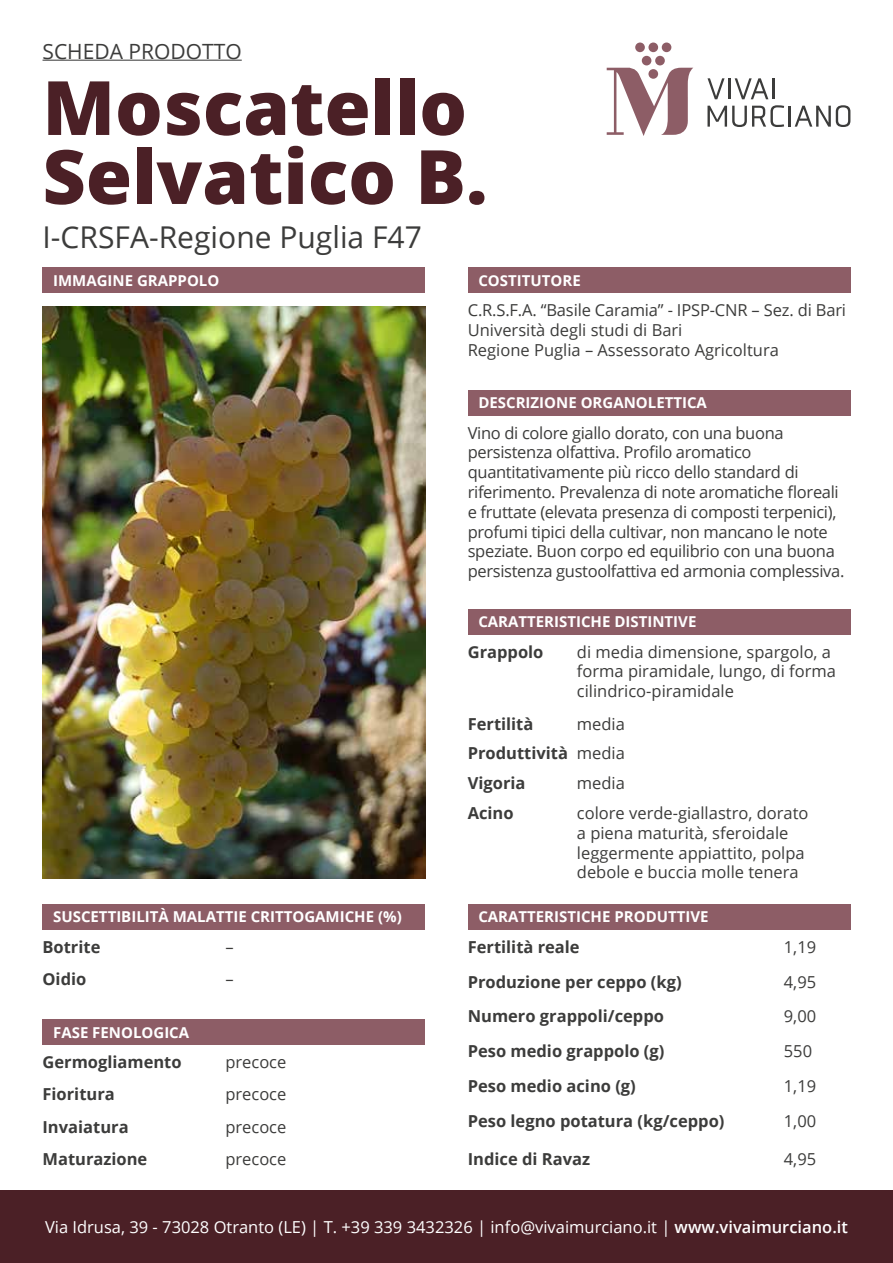
<style>
.page{position:relative;width:893px;height:1263px;background:#fff}
.page>*{position:absolute;margin:0;border:0;box-sizing:border-box;transform-origin:0 0}
.t1{font:800 75px/69px "Open Sans";color:#4b2026}
.t2{font:30px "Open Sans";color:#3c3c3b}
.t3{font:21px "Open Sans";color:#3c3c3b}
.t4{font:16.5px/19.8px "Open Sans";letter-spacing:-.02em;color:#3c3c3b}
.t5{font:16.5px/19.8px "Open Sans";color:#3c3c3b}
.t6{font:700 16.5px/29.7px "Open Sans";color:#3c3c3b;text-align:justify}
.t7{font:16.5px "Open Sans";color:#fff}
.t8{font:700 15px "Open Sans";color:#fff}
.s1{font-weight:400}
.s2{font-weight:600}
</style>
<div class="page">
<div style="left:0;top:1191px;width:893px;height:72px;background:#4b2026"></div>
<svg style="left:607px;top:67px;width:86px;height:69px"></svg>
<div style="left:648px;top:69px;width:10px;height:10px;background:#8d5d66;border-radius:50%"></div>
<div style="left:655px;top:56px;width:10px;height:9px;background:#8d5d66;border-radius:50%"></div>
<div style="left:642px;top:56px;width:9px;height:9px;background:#8d5d66;border-radius:50%"></div>
<div style="left:648px;top:43px;width:10px;height:9px;background:#8d5d66;border-radius:50%"></div>
<div style="left:662px;top:43px;width:9px;height:9px;background:#8d5d66;border-radius:50%"></div>
<div style="left:635px;top:43px;width:10px;height:9px;background:#8d5d66;border-radius:50%"></div>
<svg style="left:707px;top:105px;width:77px;height:22px"></svg>
<hr style="left:788px;top:106px;width:3px;height:21px;background:#3c3c3b">
<svg style="left:795px;top:105px;width:55px;height:22px"></svg>
<svg style="left:707px;top:78px;width:18px;height:21px"></svg>
<hr style="left:728px;top:78px;width:3px;height:21px;background:#3c3c3b">
<svg style="left:735px;top:78px;width:33px;height:21px"></svg>
<hr style="left:772px;top:78px;width:3px;height:21px;background:#3c3c3b">
<hr style="left:43px;top:60px;width:199px;height:1px;background:#3c3c3b">
<div style="left:468px;top:267px;width:382px;height:26px;background:#8d5d66"></div>
<div style="left:468px;top:390px;width:382px;height:25px;background:#8d5d66"></div>
<div style="left:468px;top:904px;width:382px;height:25px;background:#8d5d66"></div>
<div style="left:468px;top:609px;width:382px;height:25px;background:#8d5d66"></div>
<div style="left:43px;top:267px;width:382px;height:26px;background:#8d5d66"></div>
<img style="left:43px;top:307px;width:382px;height:571px">
<div style="left:43px;top:1019px;width:382px;height:26px;background:#8d5d66"></div>
<div style="left:43px;top:904px;width:382px;height:25px;background:#8d5d66"></div>
<p class="t3" style="left:43px;top:37px;width:201px">SCHEDA PRODOTTO</p>
<h1 class="t1" style="left:43px;top:69px;width:447px">Moscatello<br>Selvatico B.</h1>
<h2 class="t2" style="left:43px;top:216px;width:381px">I-CRSFA-Regione Puglia F47</h2>
<p class="t8" style="left:53px;top:270px;width:168px">IMMAGINE GRAPPOLO</p>
<p class="t8" style="left:53px;top:906px;width:350px">SUSCETTIBILITÀ MALATTIE CRITTOGAMICHE (%)</p>
<p class="t6" style="left:43px;top:931px;width:59px">Botrite</p>
<p class="t4" style="left:225px;top:936px;width:10px">–</p>
<p class="t6" style="left:43px;top:964px;width:45px">Oidio</p>
<p class="t4" style="left:225px;top:969px;width:10px">–</p>
<p class="t8" style="left:53px;top:1022px;width:138px">FASE FENOLOGICA</p>
<p class="t6" style="left:43px;top:1047px;width:141px">Germogliamento</p>
<p class="t5" style="left:225px;top:1052px;width:63px">precoce</p>
<p class="t6" style="left:43px;top:1079px;width:74px">Fioritura</p>
<p class="t5" style="left:225px;top:1084px;width:63px">precoce</p>
<p class="t6" style="left:43px;top:1111px;width:88px">Invaiatura</p>
<p class="t5" style="left:225px;top:1116px;width:63px">precoce</p>
<p class="t6" style="left:43px;top:1144px;width:106px">Maturazione</p>
<p class="t5" style="left:225px;top:1149px;width:63px">precoce</p>
<p class="t8" style="left:478px;top:270px;width:104px">COSTITUTORE</p>
<p class="t5" style="left:468px;top:300px;width:380px">C.R.S.F.A. “Basile Caramia” - IPSP-CNR – Sez. di Bari<br>Università degli studi di Bari<br>Regione Puglia – Assessorato Agricoltura</p>
<p class="t8" style="left:478px;top:392px;width:230px">DESCRIZIONE ORGANOLETTICA</p>
<p class="t4" style="left:468px;top:422px;width:378px">Vino di colore giallo dorato, con una buona persistenza olfattiva. Profilo aromatico quantitativamente più ricco dello standard di riferimento. Prevalenza di note aromatiche floreali e fruttate (elevata presenza di composti terpenici), profumi tipici della cultivar, non mancano le note speziate. Buon corpo ed equilibrio con una buona persistenza gustoolfattiva ed armonia complessiva.</p>
<p class="t8" style="left:478px;top:611px;width:220px">CARATTERISTICHE DISTINTIVE</p>
<p class="t6" style="left:468px;top:636px;width:77px">Grappolo</p>
<p class="t5" style="left:577px;top:641px;width:261px">di media dimensione, spargolo, a forma piramidale, lungo, di forma cilindrico-piramidale</p>
<p class="t6" style="left:468px;top:708px;width:67px">Fertilità</p>
<p class="t6" style="left:468px;top:708px;width:159px;text-indent:109px"><span class="s1">media </span>Produttività <span class="s1">media </span>Vigoria</p>
<p class="t4" style="left:577px;top:773px;width:50px">media</p>
<p class="t6" style="left:468px;top:798px;width:47px">Acino</p>
<p class="t5" style="left:577px;top:802px;width:233px">colore verde-giallastro, dorato a piena maturità, sferoidale leggermente appiattito, polpa debole e buccia molle tenera</p>
<p class="t8" style="left:478px;top:906px;width:232px">CARATTERISTICHE PRODUTTIVE</p>
<p class="t6" style="left:468px;top:931px;width:113px">Fertilità reale</p>
<p class="t4" style="left:784px;top:936px;width:34px">1,19</p>
<p class="t6" style="left:468px;top:966px;width:215px">Produzione per ceppo (kg)</p>
<p class="t4" style="left:784px;top:971px;width:34px">4,95</p>
<p class="t6" style="left:468px;top:1001px;width:198px">Numero grappoli/ceppo</p>
<p class="t4" style="left:784px;top:1006px;width:34px">9,00</p>
<p class="t6" style="left:468px;top:1036px;width:198px">Peso medio grappolo (g)</p>
<p class="t4" style="left:784px;top:1041px;width:30px">550</p>
<p class="t6" style="left:468px;top:1071px;width:170px">Peso medio acino (g)</p>
<p class="t4" style="left:784px;top:1076px;width:34px">1,19</p>
<p class="t6" style="left:468px;top:1106px;width:258px">Peso legno potatura (kg/ceppo)</p>
<p class="t4" style="left:784px;top:1110px;width:34px">1,00</p>
<p class="t6" style="left:468px;top:1144px;width:124px">Indice di Ravaz</p>
<p class="t4" style="left:784px;top:1149px;width:34px">4,95</p>
<p class="t7" style="left:45px;top:1216px;width:804px">Via Idrusa, 39 - 73028 Otranto (LE) | T. +39 339 3432326 | info@vivaimurciano.it | <span class="s2">www.vivaimurciano.it</span></p>
</div>
